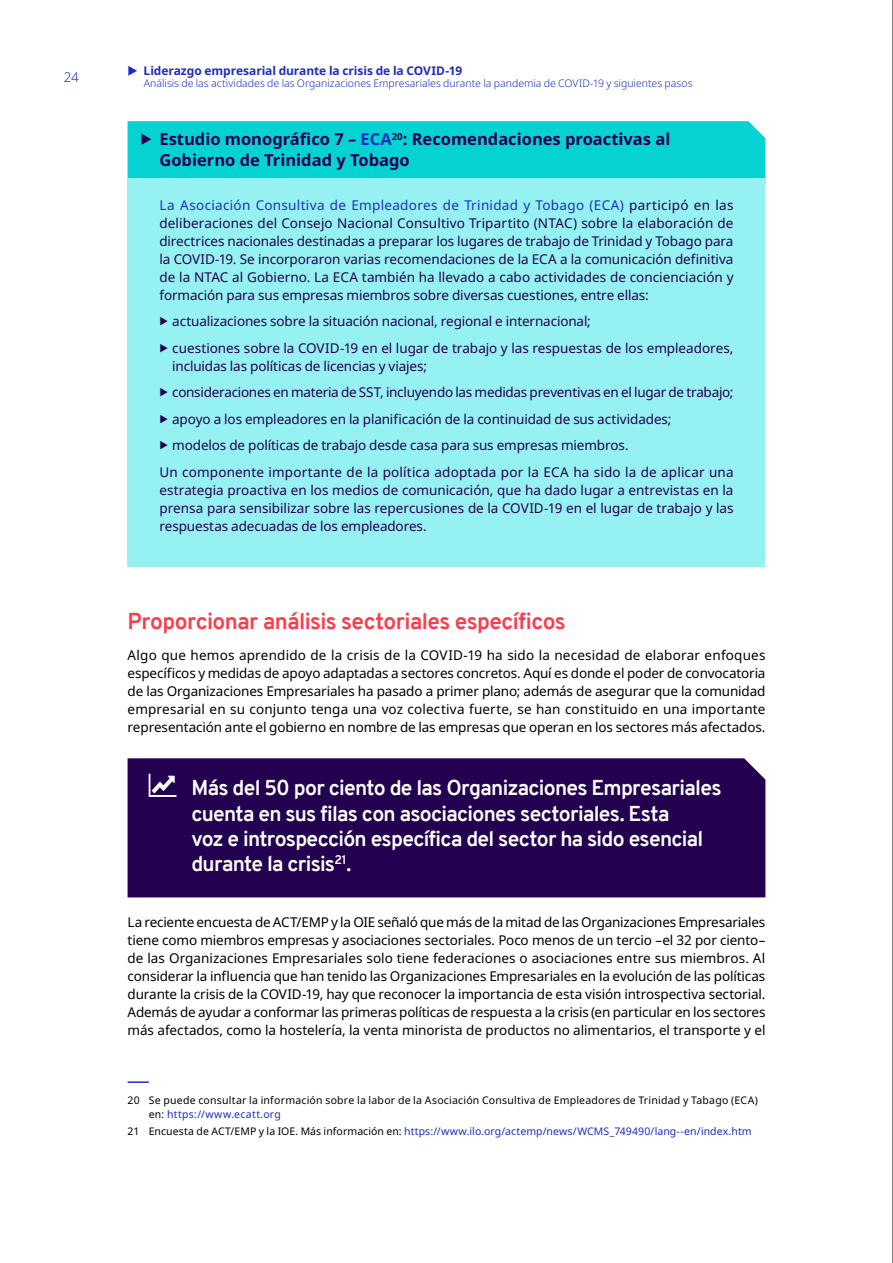
<style>
.page{position:relative;width:893px;height:1263px;background:#fff}
.page>*{position:absolute;margin:0;border:0;box-sizing:border-box;transform-origin:0 0}
.t1{font:700 22.5px "Overpass";letter-spacing:-.025em;color:#fa3c4b}
.t2{font:700 21px/25.2px "Overpass";letter-spacing:-.035em;color:#fff}
.t3{font:700 16.5px/21px "Noto Sans";color:#230050}
.t4{font:13.5px/18px "Noto Sans";letter-spacing:-.01em;color:#000;text-align:justify}
.t5{font:13.5px/18px "Noto Sans";letter-spacing:-.01em;color:#230050;text-align:justify}
.t6{font:13.5px "Noto Sans";letter-spacing:.01em;color:#230050}
.t7{font:300 13.5px "Noto Sans";color:#1e2dbe}
.t8{font:700 12px "Noto Sans";letter-spacing:-.005em;color:#1e2dbe}
.t9{font:10.5px/13.5px "Noto Sans";letter-spacing:.02em;color:#000}
.t10{font:10.5px "Noto Sans";letter-spacing:.005em;color:#1e2dbe}
.t11{font:300 10.5px "Noto Sans";color:#1e2dbe}
.s1{color:#1e2dbe}
.s2{color:#000}
</style>
<div class="page">
<div style="left:128px;top:178px;width:637px;height:158px;background:#96f2f2"></div>
<div style="left:128px;top:321px;width:637px;height:86px;background:#96f2f2"></div>
<div style="left:128px;top:392px;width:637px;height:68px;background:#96f2f2"></div>
<div style="left:128px;top:445px;width:637px;height:122px;background:#96f2f2"></div>
<div style="left:128px;top:758px;width:637px;height:139px;background:#230050"></div>
<hr style="left:128px;top:1081px;width:21px;height:2px;background:#1e2dbe">
<hr style="left:892px;top:0;width:1px;height:1263px;background:#000">
<div style="left:128px;top:121px;width:637px;height:57px;background:#05d2d2"></div>
<svg style="left:149px;top:774px;width:28px;height:23px"></svg>
<p class="t7" style="left:64px;top:67px;width:17px">24</p>
<p class="t8" style="left:144px;top:62px;width:320px">Liderazgo empresarial durante la crisis de la COVID-19</p>
<p class="t11" style="left:144px;top:76px;width:550px">Análisis de las actividades de las Organizaciones Empresariales durante la pandemia de COVID-19 y siguientes pasos</p>
<p class="t3" style="left:159px;top:129px;width:512px">Estudio monográfico 7 – <span class="s1">ECA</span><sup>20</sup>: Recomendaciones proactivas al<br>Gobierno de Trinidad y Tobago</p>
<p class="t5" style="left:159px;top:196px;width:576px"><span class="s1">La Asociación Consultiva de Empleadores de Trinidad y Tobago (ECA)</span> participó en las deliberaciones del Consejo Nacional Consultivo Tripartito (NTAC) sobre la elaboración de directrices nacionales destinadas a preparar los lugares de trabajo de Trinidad y Tobago para la COVID-19. Se incorporaron varias recomendaciones de la ECA a la comunicación definitiva de la NTAC al Gobierno. La ECA también ha llevado a cabo actividades de concienciación y formación para sus empresas miembros sobre diversas cuestiones, entre ellas:</p>
<p class="t5" style="left:172px;top:308px;width:563px;line-height:26.5px">actualizaciones sobre la situación nacional, regional e internacional;<br>cuestiones sobre la COVID-19 en el lugar de trabajo y las respuestas de los empleadores,</p>
<p class="t5" style="left:172px;top:357px;width:256px">incluidas las políticas de licencias y viajes;</p>
<p class="t5" style="left:172px;top:384px;width:563px">consideraciones en materia de SST, incluyendo las medidas preventivas en el lugar de trabajo;</p>
<p class="t5" style="left:172px;top:410px;width:501px">apoyo a los empleadores en la planificación de la continuidad de sus actividades;</p>
<p class="t5" style="left:172px;top:437px;width:458px">modelos de políticas de trabajo desde casa para sus empresas miembros.</p>
<p class="t6" style="left:159px;top:462px;width:576px">Un componente importante de la política adoptada por la ECA ha sido la de aplicar una</p>
<p class="t5" style="left:159px;top:481px;width:576px">estrategia proactiva en los medios de comunicación, que ha dado lugar a entrevistas en la prensa para sensibilizar sobre las repercusiones de la COVID-19 en el lugar de trabajo y las respuestas adecuadas de los empleadores.</p>
<h1 class="t1" style="left:128px;top:605px;width:440px">Proporcionar análisis sectoriales específicos</h1>
<p class="t4" style="left:128px;top:646px;width:639px">Algo que hemos aprendido de la crisis de la COVID-19 ha sido la necesidad de elaborar enfoques específicos y medidas de apoyo adaptadas a sectores concretos. Aquí es donde el poder de convocatoria de las Organizaciones Empresariales ha pasado a primer plano; además de asegurar que la comunidad empresarial en su conjunto tenga una voz colectiva fuerte, se han constituido en una importante representación ante el gobierno en nombre de las empresas que operan en los sectores más afectados.</p>
<h2 class="t2" style="left:191px;top:775px;width:532px">Más del 50 por ciento de las Organizaciones Empresariales cuenta en sus filas con asociaciones sectoriales. Esta<br>voz e introspección específica del sector ha sido esencial durante la crisis<sup>21</sup>.</h2>
<p class="t4" style="left:128px;top:914px;width:639px">La reciente encuesta de ACT/EMP y la OIE señaló que más de la mitad de las Organizaciones Empresariales tiene como miembros empresas y asociaciones sectoriales. Poco menos de un tercio –el 32 por ciento– de las Organizaciones Empresariales solo tiene federaciones o asociaciones entre sus miembros. Al considerar la influencia que han tenido las Organizaciones Empresariales en la evolución de las políticas durante la crisis de la COVID-19, hay que reconocer la importancia de esta visión introspectiva sectorial.<br>Además de ayudar a conformar las primeras políticas de respuesta a la crisis (en particular en los sectores más afectados, como la hostelería, la venta minorista de productos no alimentarios, el transporte y el</p>
<p class="t9" style="left:149px;top:1094px;width:611px;text-indent:-21px">20 Se puede consultar la información sobre la labor de la Asociación Consultiva de Empleadores de Trinidad y Tabago (ECA) en: <span class="s1">https://www.ecatt.org</span></p>
<p class="t10" style="left:128px;top:1124px;width:626px"><span class="s2">21 Encuesta de ACT/EMP y la IOE. Más información en:</span> https://www.ilo.org/actemp/news/WCMS_749490/lang--en/index.htm</p>
</div>
